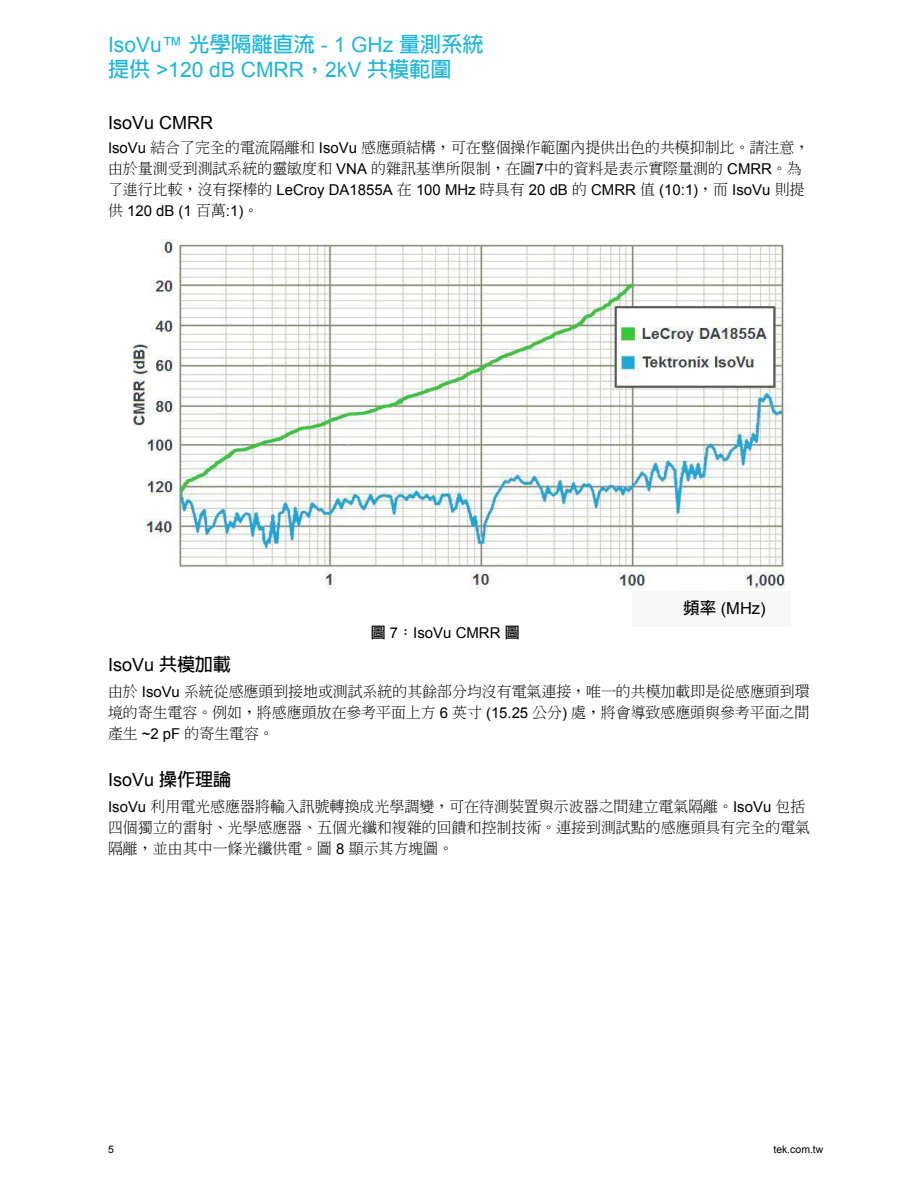
<style>
.page{position:relative;width:918px;height:1188px;background:#fff}
.page>*{position:absolute;margin:0;border:0;box-sizing:border-box;transform-origin:0 0}
.t1{font:21px/25.2px "Arial";color:#1cb5d8}
.t2{font:18px "Arial";color:#000}
.t3{font:16.5px "Arial";color:#000}
.t4{font:300 15px/21px "Adobe Ming Std";color:#000}
.t5{font:15px/21px "Arial";color:#000}
.t6{font:10.5px "Arial";color:#000}
.s1{font-family:"Lin Gothic";font-weight:700}
.s2{font-family:"Arial";font-weight:400}
.s3{font-family:"Adobe Ming Std";font-weight:300}
</style>
<div class="page">
<img style="left:127px;top:239px;width:663px;height:352px">
<div style="left:632px;top:591px;width:159px;height:36px;background:#f7f7f7"></div>
<h1 class="t1" style="left:108px;top:32px;width:377px">IsoVu™ <span class="s1">光學隔離直流</span> - 1 GHz <span class="s1">量測系統提供</span> &gt;120 dB CMRR<span class="s1">，</span>2kV <span class="s1">共模範圍</span></h1>
<p class="t2" style="left:108px;top:110px;width:107px">IsoVu CMRR</p>
<p class="t4" style="left:108px;top:136px;width:703px"><span class="s2">IsoVu</span> 結合了完全的電流隔離和 <span class="s2">IsoVu</span> 感應頭結構，可在整個操作範圍內提供出色的共模抑制比。請注意，由於量測受到測試系統的靈敏度和 <span class="s2">VNA</span> 的雜訊基準所限制，在圖<span class="s2">7</span>中的資料是表示實際量測的 <span class="s2">CMRR</span>。為</p>
<p class="t5" style="left:108px;top:179px;width:698px"><span class="s3">了進行比較，沒有探棒的</span> LeCroy DA1855A <span class="s3">在</span> 100 MHz <span class="s3">時具有</span> 20 dB <span class="s3">的</span> CMRR <span class="s3">值</span> (10:1)<span class="s3">，而</span> IsoVu <span class="s3">則提供</span> 120 dB (1 <span class="s3">百萬</span>:1)<span class="s3">。</span></p>
<p class="t5" style="left:371px;top:622px;width:151px"><span class="s1">圖</span> 7<span class="s1">：</span>IsoVu CMRR <span class="s1">圖</span></p>
<p class="t3" style="left:683px;top:598px;width:84px"><span class="s1">頻率</span> (MHz)</p>
<p class="t2" style="left:108px;top:653px;width:124px">IsoVu <span class="s1">共模加載</span></p>
<p class="t4" style="left:108px;top:680px;width:703px;text-align:justify">由於 <span class="s2">IsoVu</span> 系統從感應頭到接地或測試系統的其餘部分均沒有電氣連接，唯一的共模加載即是從感應頭到環境的寄生電容。例如，將感應頭放在參考平面上方 <span class="s2">6</span> 英寸 <span class="s2">(15.25</span> 公分<span class="s2">)</span> 處，將會導致感應頭與參考平面之間產生 <span class="s2">~2 pF</span> 的寄生電容。</p>
<p class="t2" style="left:108px;top:768px;width:125px">IsoVu <span class="s1">操作理論</span></p>
<p class="t4" style="left:108px;top:795px;width:704px"><span class="s2">IsoVu</span> 利用電光感應器將輸入訊號轉換成光學調變，可在待測裝置與示波器之間建立電氣隔離。<span class="s2">IsoVu</span> 包括四個獨立的雷射、光學感應器、五個光纖和複雜的回饋和控制技術。連接到測試點的感應頭具有完全的電氣隔離，並由其中一條光纖供電。圖 <span class="s2">8</span> 顯示其方塊圖。</p>
<p class="t6" style="left:108px;top:1143px;width:7px">5</p>
<p class="t6" style="left:773px;top:1143px;width:51px">tek.com.tw</p>
</div>
